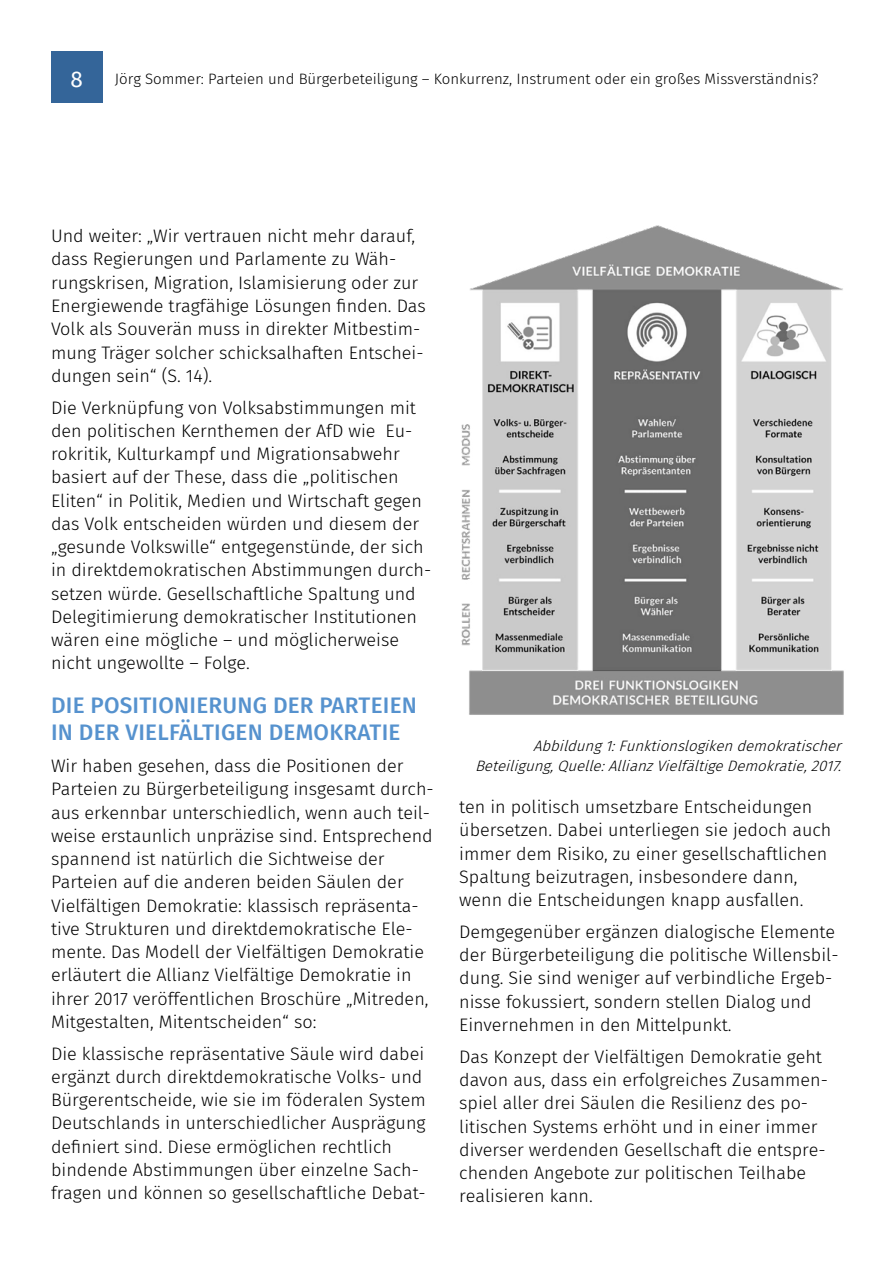
<style>
.page{position:relative;width:893px;height:1263px;background:#fff}
.page>*{position:absolute;margin:0;border:0;box-sizing:border-box;transform-origin:0 0}
.t1{font:500 22.5px/27px "Fira Sans";letter-spacing:.01em;color:#5692ce}
.t2{font:22.5px "Fira Sans";color:#fff}
.t3{font:300 18px/23.2px "Fira Sans";color:#000}
.t4{font:italic 300 15px/19.5px "Fira Sans";color:#000;text-align:right}
.t5{font:300 15px "Fira Sans";color:#000}
</style>
<div class="page">
<div style="left:51px;top:51px;width:51px;height:51px;background:#346599"></div>
<img style="left:461px;top:225px;width:383px;height:490px">
<p class="t2" style="left:70px;top:63px;width:14px">8</p>
<p class="t5" style="left:115px;top:68px;width:705px">Jörg Sommer: Parteien und Bürgerbeteiligung – Konkurrenz, Instrument oder ein großes Missverständnis?</p>
<p class="t3" style="left:51px;top:224px;width:376px">Und weiter: „Wir vertrauen nicht mehr darauf, dass Regierungen und Parlamente zu Wäh&shy;rungskrisen, Migration, Islamisierung oder zur Energiewende tragfähige Lösungen finden. Das Volk als Souverän muss in direkter Mitbestim&shy;mung Träger solcher schicksalhaften Entschei&shy;dungen sein“ (S. 14).</p>
<p class="t3" style="left:51px;top:395px;width:382px">Die Verknüpfung von Volksabstimmungen mit den politischen Kernthemen der AfD wie Eu&shy;rokritik, Kulturkampf und Migrationsabwehr basiert auf der These, dass die „politischen Eliten“ in Politik, Medien und Wirtschaft gegen das Volk entscheiden würden und diesem der „gesunde Volkswille“ entgegenstünde, der sich in direktdemokratischen Abstimmungen durch&shy;setzen würde. Gesellschaftliche Spaltung und Delegitimierung demokratischer Institutionen wären eine mögliche – und möglicherweise nicht ungewollte – Folge.</p>
<p class="t1" style="left:51px;top:691px;width:367px">DIE POSITIONIERUNG DER PARTEIEN<br>IN DER VIELFÄLTIGEN DEMOKRATIE</p>
<p class="t3" style="left:51px;top:754px;width:384px">Wir haben gesehen, dass die Positionen der Parteien zu Bürgerbeteiligung insgesamt durch&shy;aus erkennbar unterschiedlich, wenn auch teil&shy;weise erstaunlich unpräzise sind. Entsprechend spannend ist natürlich die Sichtweise der Parteien auf die anderen beiden Säulen der Vielfältigen Demokratie: klassisch repräsenta&shy;tive Strukturen und direktdemokratische Ele&shy;mente. Das Modell der Vielfältigen Demokratie erläutert die Allianz Vielfältige Demokratie in ihrer 2017 veröffentlichen Broschüre „Mitreden, Mitgestalten, Mitentscheiden“ so:</p>
<p class="t3" style="left:51px;top:1042px;width:376px">Die klassische repräsentative Säule wird dabei ergänzt durch direktdemokratische Volks- und Bürgerentscheide, wie sie im föderalen System Deutschlands in unterschiedlicher Ausprägung definiert sind. Diese ermöglichen rechtlich bindende Abstimmungen über einzelne Sach&shy;fragen und können so gesellschaftliche Debat-</p>
<p class="t4" style="left:475px;top:736px;width:373px">Abbildung1:Funktionslogikendemokratischer<br>Beteiligung,Quelle:AllianzVielfältigeDemokratie,2017.</p>
<p class="t3" style="left:459px;top:795px;width:374px">ten in politisch umsetzbare Entscheidungen übersetzen. Dabei unterliegen sie jedoch auch immer dem Risiko, zu einer gesellschaftlichen Spaltung beizutragen, insbesondere dann, wenn die Entscheidungen knapp ausfallen.</p>
<p class="t3" style="left:459px;top:920px;width:381px">Demgegenüber ergänzen dialogische Elemente der Bürgerbeteiligung die politische Willensbil&shy;dung. Sie sind weniger auf verbindliche Ergeb&shy;nisse fokussiert, sondern stellen Dialog und Einvernehmen in den Mittelpunkt.</p>
<p class="t3" style="left:459px;top:1045px;width:370px">Das Konzept der Vielfältigen Demokratie geht davon aus, dass ein erfolgreiches Zusammen&shy;spiel aller drei Säulen die Resilienz des po&shy;litischen Systems erhöht und in einer immer diverser werdenden Gesellschaft die entspre&shy;chenden Angebote zur politischen Teilhabe realisieren kann.</p>
</div>
